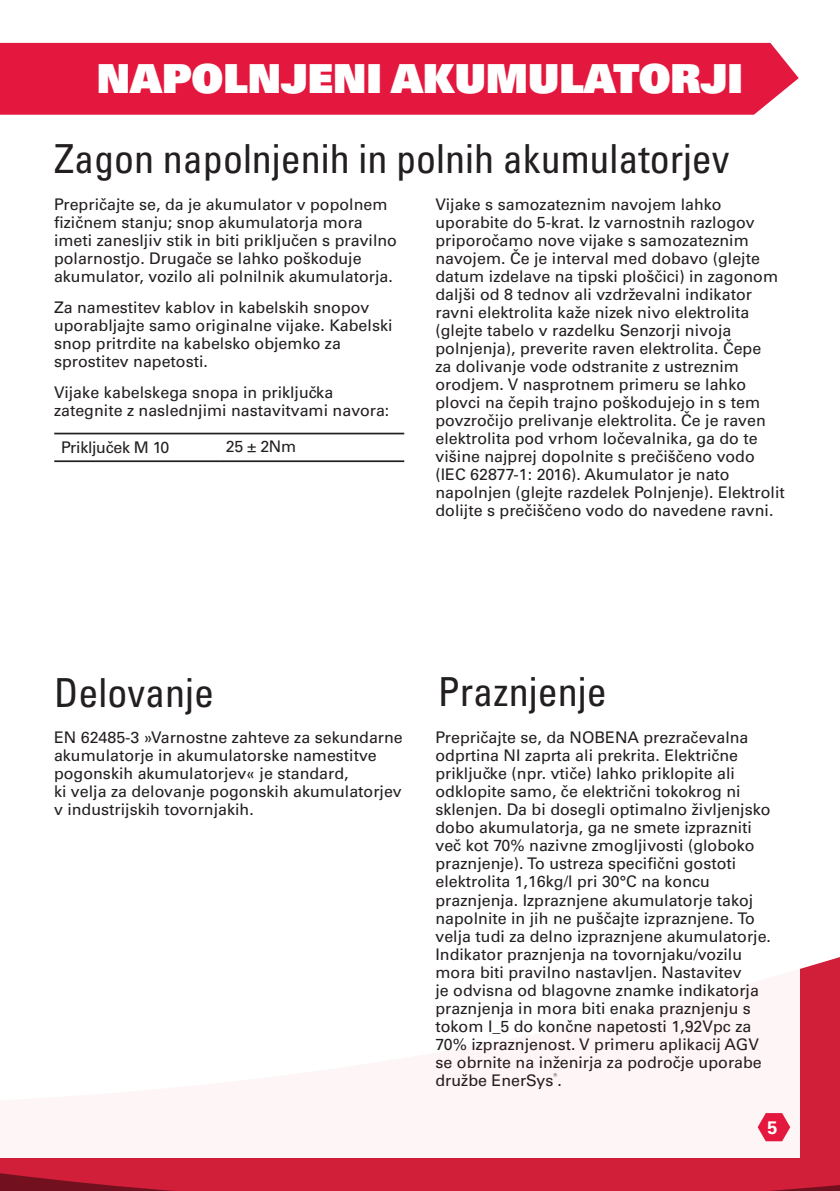
<style>
.page{position:relative;width:840px;height:1191px;background:#fff}
.page>*{position:absolute;margin:0;border:0;box-sizing:border-box;transform-origin:0 0}
.t1{font:condensed 40px "Univers LT Pro";color:#231f20}
.t2{font:40px "Univers LT Pro 85 X Black";color:#fff}
.t3{font:700 18px "Univers LT Pro 65";color:#fff}
.t4{font:16px/18px "Univers LT Pro 55 Roman";color:#231f20}
.t5{font:16px "Univers LT Pro 55 Roman";letter-spacing:-.02em;color:#231f20}
</style>
<div class="page">
<svg style="left:0;top:957px;width:839px;height:234px;background:#ce243e"></svg>
<div style="left:0;top:945px;width:799px;height:212px;background:#fff"></div>
<hr style="left:54px;top:433px;width:165px;height:1px;background:#231f20">
<hr style="left:219px;top:433px;width:185px;height:1px;background:#231f20">
<hr style="left:54px;top:460px;width:165px;height:2px;background:#231f20">
<hr style="left:219px;top:460px;width:185px;height:2px;background:#231f20">
<div style="left:0;top:43px;width:798px;height:72px;background:#e4183e"></div>
<svg style="left:757px;top:1113px;width:32px;height:28px"></svg>
<h1 class="t2" style="left:97px;top:52px;width:647px">NAPOLNJENI AKUMULATORJI</h1>
<h1 class="t1" style="left:54px;top:133px;width:676px">Zagon napolnjenih in polnih akumulatorjev</h1>
<p class="t4" style="left:54px;top:194px;width:344px">Prepričajte se, da je akumulator v popolnem fizičnem stanju; snop akumulatorja mora imeti zanesljiv stik in biti priključen s pravilno polarnostjo. Drugače se lahko poškoduje akumulator, vozilo ali polnilnik akumulatorja.</p>
<p class="t4" style="left:54px;top:297px;width:340px">Za namestitev kablov in kabelskih snopov uporabljajte samo originalne vijake. Kabelski snop pritrdite na kabelsko objemko za sprostitev napetosti.</p>
<p class="t4" style="left:54px;top:382px;width:336px">Vijake kabelskega snopa in priključka zategnite z naslednjimi nastavitvami navora:</p>
<p class="t5" style="left:61px;top:436px;width:110px">Priključek M 10</p>
<p class="t4" style="left:226px;top:436px;width:72px">25 ± 2Nm</p>
<p class="t4" style="left:435px;top:194px;width:350px">Vijake s samozateznim navojem lahko uporabite do 5-krat. Iz varnostnih razlogov priporočamo nove vijake s samozateznim navojem. Če je interval med dobavo (glejte datum izdelave na tipski ploščici) in zagonom daljši od 8 tednov ali vzdrževalni indikator ravni elektrolita kaže nizek nivo elektrolita (glejte tabelo v razdelku Senzorji nivoja polnjenja), preverite raven elektrolita. Čepe<br>za dolivanje vode odstranite z ustreznim orodjem. V nasprotnem primeru se lahko plovci na čepih trajno poškodujejo in s tem povzročijo prelivanje elektrolita. Če je raven elektrolita pod vrhom ločevalnika, ga do te višine najprej dopolnite s prečiščeno vodo (IEC 62877-1: 2016). Akumulator je nato napolnjen (glejte razdelek Polnjenje). Elektrolit dolijte s prečiščeno vodo do navedene ravni.</p>
<h1 class="t1" style="left:437px;top:666px;width:170px">Praznjenje</h1>
<h1 class="t1" style="left:54px;top:667px;width:161px">Delovanje</h1>
<p class="t4" style="left:54px;top:728px;width:350px">EN 62485-3 »Varnostne zahteve za sekundarne akumulatorje in akumulatorske namestitve pogonskih akumulatorjev« je standard,<br>ki velja za delovanje pogonskih akumulatorjev v industrijskih tovornjakih.</p>
<p class="t4" style="left:435px;top:728px;width:337px">Prepričajte se, da NOBENA prezračevalna odprtina NI zaprta ali prekrita. Električne priključke (npr. vtiče) lahko priklopite ali odklopite samo, če električni tokokrog ni sklenjen. Da bi dosegli optimalno življenjsko dobo akumulatorja, ga ne smete izprazniti več kot 70% nazivne zmogljivosti (globoko praznjenje). To ustreza specifični gostoti elektrolita 1,16kg/l pri 30°C na koncu praznjenja. Izpraznjene akumulatorje takoj napolnite in jih ne puščajte izpraznjene. To velja tudi za delno izpraznjene akumulatorje.<br>Indikator praznjenja na tovornjaku/vozilu mora biti pravilno nastavljen. Nastavitev<br>je odvisna od blagovne znamke indikatorja praznjenja in mora biti enaka praznjenju s tokom I_5 do končne napetosti 1,92Vpc za 70% izpraznjenost. V primeru aplikacij AGV se obrnite na inženirja za področje uporabe družbe EnerSys<sup>®</sup>.</p>
<p class="t3" style="left:767px;top:1114px;width:12px">5</p>
</div>
